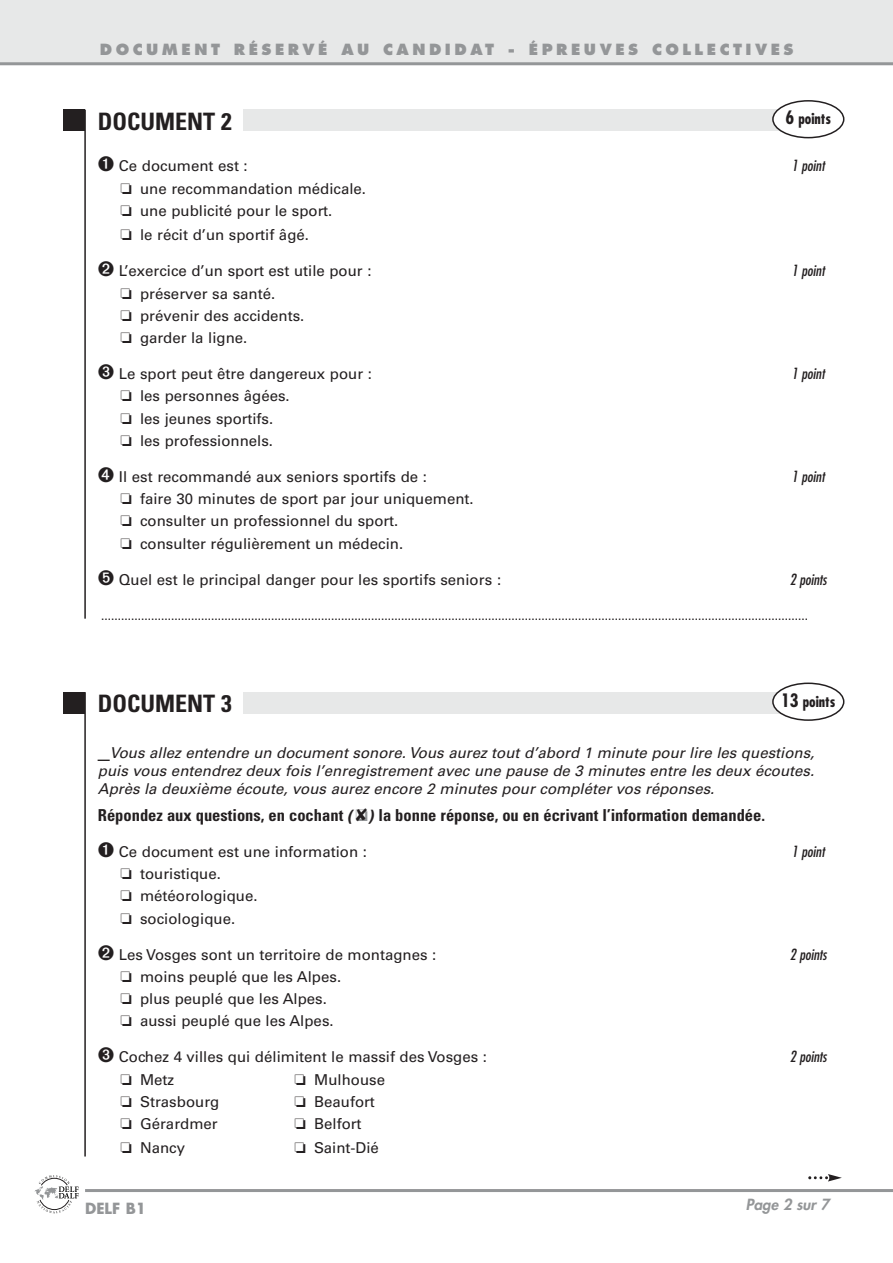
<style>
.page{position:relative;width:893px;height:1263px;background:#fff}
.page>*{position:absolute;margin:0;border:0;box-sizing:border-box;transform-origin:0 0}
.t1{font:700 condensed 24px "Univers";color:#231f20}
.t2{font:700 condensed 16.5px "Univers";color:#231f20}
.t3{font:15px/22.2px "Univers";color:#231f20}
.t4{font:italic 15px/18px "Univers";color:#231f20;text-align:justify}
.t5{font:italic condensed 15px "Futura";color:#231f20}
.t6{font:800 15px "Futura";letter-spacing:.235em;color:#949698}
.t7{font:700 condensed 15px "Futura";color:#231f20}
.t8{font:italic 800 15px "Futura";color:#949698}
.t9{font:700 15px "Futura";color:#949698}
.t10{font:12px "Univers";color:#231f20}
.s1{font-size:18px}
.s2{font-weight:700;font-style:normal;font-stretch:condensed;font-size:24px}
.s3{font-family:"Franklin Gothic";font-weight:600;font-style:italic;font-stretch:normal}
.s4{color:#949698}
</style>
<div class="page">
<div style="left:0;top:0;width:892px;height:64px;background:#e7e8e8"></div>
<hr style="left:85px;top:1189px;width:807px;height:3px;background:#949698">
<hr style="left:0;top:62px;width:892px;height:3px;background:#949698">
<svg style="left:34px;top:1175px;width:45px;height:39px"></svg>
<div style="left:243px;top:110px;width:565px;height:21px;background:#e7e8e8"></div>
<svg style="left:772px;top:100px;width:72px;height:38px"></svg>
<div style="left:64px;top:110px;width:21px;height:21px;background:#231f20"></div>
<hr style="left:84px;top:110px;width:2px;height:509px;background:#231f20">
<div style="left:243px;top:692px;width:565px;height:21px;background:#e7e8e8"></div>
<svg style="left:772px;top:683px;width:72px;height:38px"></svg>
<div style="left:64px;top:692px;width:21px;height:21px;background:#231f20"></div>
<hr style="left:84px;top:692px;width:2px;height:465px;background:#231f20">
<svg style="left:808px;top:1174px;width:33px;height:8px"></svg>
<p class="t6" style="left:100px;top:43px;width:695px">DOCUMENT RÉSERVÉ AU CANDIDAT - ÉPREUVES COLLECTIVES</p>
<p class="t7" style="left:785px;top:112px;width:47px"><span class="s1">6</span> points</p>
<h1 class="t1" style="left:98px;top:112px;width:135px">DOCUMENT 2</h1>
<p class="t3" style="left:98px;top:156px;width:151px">➊ Ce document est :</p>
<p class="t5" style="left:792px;top:159px;width:34px">1 point</p>
<p class="t3" style="left:120px;top:179px;width:247px">❏ une recommandation médicale. ❏ une publicité pour le sport.</p>
<p class="t3" style="left:120px;top:225px;width:190px">❏ le récit d’un sportif âgé.</p>
<p class="t3" style="left:98px;top:261px;width:275px">➋ L’exercice d’un sport est utile pour :</p>
<p class="t5" style="left:792px;top:264px;width:34px">1 point</p>
<p class="t3" style="left:120px;top:284px;width:185px">❏ préserver sa santé.<br>❏ prévenir des accidents. ❏ garder la ligne.</p>
<p class="t3" style="left:98px;top:364px;width:275px">➌ Le sport peut être dangereux pour :</p>
<p class="t5" style="left:792px;top:367px;width:34px">1 point</p>
<p class="t3" style="left:120px;top:386px;width:171px">❏ les personnes âgées. ❏ les jeunes sportifs.<br>❏ les professionnels.</p>
<p class="t3" style="left:98px;top:467px;width:330px">➍ Il est recommandé aux seniors sportifs de :</p>
<p class="t5" style="left:792px;top:469px;width:34px">1 point</p>
<p class="t3" style="left:120px;top:489px;width:355px">❏ faire 30 minutes de sport par jour uniquement. ❏ consulter un professionnel du sport.<br>❏ consulter régulièrement un médecin.</p>
<p class="t3" style="left:98px;top:570px;width:405px">➎ Quel est le principal danger pour les sportifs seniors :</p>
<p class="t5" style="left:789px;top:572px;width:38px">2 points</p>
<p class="t10" style="left:101px;top:611px;width:708px">....................................................................................................................................................................................................................</p>
<p class="t7" style="left:781px;top:695px;width:56px"><span class="s1">13</span> points</p>
<h1 class="t1" style="left:98px;top:695px;width:135px">DOCUMENT 3</h1>
<p class="t4" style="left:98px;top:745px;width:718px"><span class="s2">_</span>Vous allez entendre un document sonore. Vous aurez tout d’abord 1 minute pour lire les questions, puis vous entendrez deux fois l’enregistrement avec une pause de 3 minutes entre les deux écoutes.<br>Après la deuxième écoute, vous aurez encore 2 minutes pour compléter vos réponses.</p>
<p class="t2" style="left:98px;top:809px;width:668px">Répondez aux questions, en cochant <span class="s3">(</span><span class="s4">❏</span><span class="s3">)</span> la bonne réponse, ou en écrivant l’information demandée.</p>
<p class="t3" style="left:98px;top:842px;width:271px">➊ Ce document est une information :</p>
<p class="t5" style="left:792px;top:844px;width:34px">1 point</p>
<p class="t3" style="left:120px;top:864px;width:139px">❏ touristique.<br>❏ météorologique. ❏ sociologique.</p>
<p class="t3" style="left:98px;top:945px;width:340px">➋ Les Vosges sont un territoire de montagnes :</p>
<p class="t5" style="left:789px;top:947px;width:38px">2 points</p>
<p class="t3" style="left:120px;top:967px;width:222px">❏ moins peuplé que les Alpes. ❏ plus peuplé que les Alpes. ❏ aussi peuplé que les Alpes.</p>
<p class="t3" style="left:98px;top:1047px;width:391px">➌ Cochez 4 villes qui délimitent le massif des Vosges :</p>
<p class="t5" style="left:789px;top:1050px;width:38px">2 points</p>
<p class="t3" style="left:120px;top:1070px;width:55px">❏ Metz</p>
<p class="t3" style="left:294px;top:1070px;width:92px">❏ Mulhouse</p>
<p class="t3" style="left:120px;top:1092px;width:100px">❏ Strasbourg</p>
<p class="t3" style="left:294px;top:1092px;width:82px">❏ Beaufort</p>
<p class="t3" style="left:120px;top:1114px;width:99px">❏ Gérardmer</p>
<p class="t3" style="left:294px;top:1114px;width:68px">❏ Belfort</p>
<p class="t3" style="left:120px;top:1138px;width:66px">❏ Nancy</p>
<p class="t3" style="left:294px;top:1138px;width:86px">❏ Saint-Dié</p>
<p class="t9" style="left:85px;top:1201px;width:63px">DELF B1</p>
<p class="t8" style="left:745px;top:1198px;width:85px">Page 2 sur 7</p>
</div>
